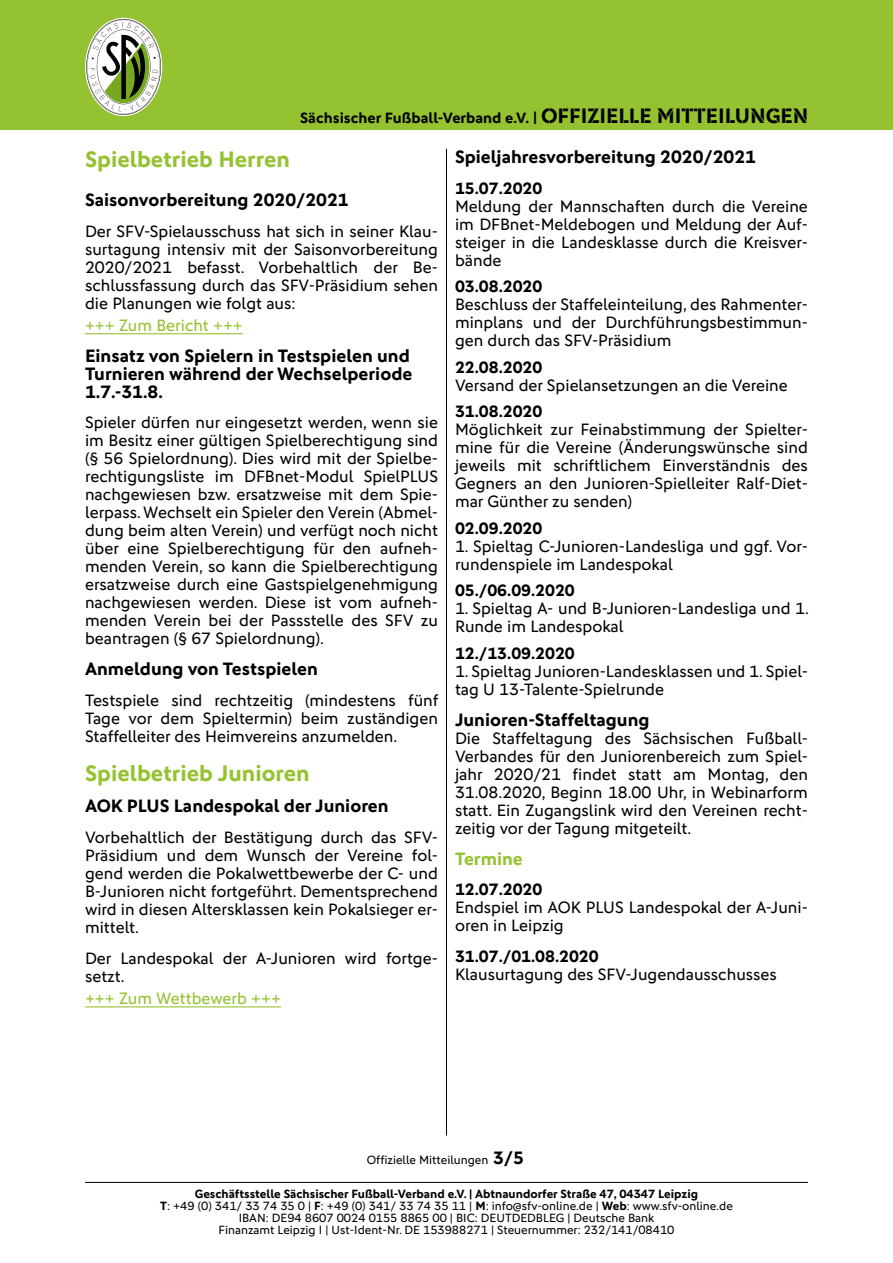
<style>
.page{position:relative;width:893px;height:1263px;background:#fff}
.page>*{position:absolute;margin:0;border:0;box-sizing:border-box;transform-origin:0 0}
.t1{font:700 22.5px "DFB Sans";color:#95c230}
.t2{font:700 18px/18px "DFB Sans";color:#000}
.t3{font:700 18px "DFB Sans";color:#95c230}
.t4{font:16.5px/18px "DFB Sans";color:#000;text-align:justify}
.t5{font:700 16.5px "DFB Sans";color:#000}
.t6{font:16.5px "DFB Sans";color:#95c230}
.t7{font:700 15px "DFB Sans";color:#000}
.t8{font:12px/12px "DFB Sans";color:#000;text-align:center}
.s1{font-family:"DFB Stencil";font-weight:400}
.s2{font-family:"DFB Stencil";font-weight:400;font-size:21px}
.s3{font-weight:700;font-size:18px}
.s4{font-weight:700}
</style>
<div class="page">
<div style="left:0;top:0;width:893px;height:130px;background:#95c230"></div>
<svg style="left:86px;top:19px;width:75px;height:96px"></svg>
<hr style="left:85px;top:1182px;width:723px;height:1px;background:#000">
<hr style="left:85px;top:333px;width:158px;height:1px;background:#95c230">
<hr style="left:85px;top:1006px;width:196px;height:1px;background:#95c230">
<hr style="left:446px;top:149px;width:1px;height:986px;background:#000">
<p class="t7" style="left:300px;top:109px;width:510px">Sächsischer Fußball-Verband e.V. <span class="s1">|</span> <span class="s2">OFFIZIELLE MITTEILUNGEN</span></p>
<h1 class="t1" style="left:85px;top:145px;width:206px">Spielbetrieb Herren</h1>
<p class="t2" style="left:85px;top:190px;width:265px">Saisonvorbereitung 2020/2021</p>
<p class="t4" style="left:85px;top:222px;width:354px">Der SFV-Spielausschuss hat sich in seiner Klau&shy;surtagung intensiv mit der Saisonvorbereitung 2020/2021 befasst. Vorbehaltlich der Be&shy;schlussfassung durch das SFV-Präsidium sehen die Planungen wie folgt aus:</p>
<p class="t6" style="left:85px;top:316px;width:159px">+++ Zum Bericht +++</p>
<p class="t2" style="left:85px;top:346px;width:329px">Einsatz von Spielern in Testspielen und<br>Turnieren während der Wechselperiode<br>1.7.-31.8.</p>
<p class="t4" style="left:85px;top:413px;width:354px">Spieler dürfen nur eingesetzt werden, wenn sie im Besitz einer gültigen Spielberechtigung sind (§ 56 Spielordnung). Dies wird mit der Spielbe&shy;rechtigungsliste im DFBnet-Modul SpielPLUS nachgewiesen bzw. ersatzweise mit dem Spie&shy;lerpass. Wechselt ein Spieler den Verein (Abmel&shy;dung beim alten Verein) und verfügt noch nicht über eine Spielberechtigung für den aufneh&shy;menden Verein, so kann die Spielberechtigung ersatzweise durch eine Gastspielgenehmigung nachgewiesen werden. Diese ist vom aufneh&shy;menden Verein bei der Passstelle des SFV zu beantragen (§ 67 Spielordnung).</p>
<p class="t2" style="left:85px;top:659px;width:234px">Anmeldung von Testspielen</p>
<p class="t4" style="left:85px;top:691px;width:355px">Testspiele sind rechtzeitig (mindestens fünf Tage vor dem Spieltermin) beim zuständigen Staffelleiter des Heimvereins anzumelden.</p>
<h1 class="t1" style="left:85px;top:760px;width:226px">Spielbetrieb Junioren</h1>
<p class="t2" style="left:85px;top:797px;width:305px">AOK PLUS Landespokal der Junioren</p>
<p class="t4" style="left:85px;top:828px;width:354px">Vorbehaltlich der Bestätigung durch das SFV-Präsidium und dem Wunsch der Vereine fol&shy;gend werden die Pokalwettbewerbe der C- und B-Junioren nicht fortgeführt. Dementsprechend wird in diesen Altersklassen kein Pokalsieger er&shy;mittelt.</p>
<p class="t4" style="left:85px;top:949px;width:354px">Der Landespokal der A-Junioren wird fortge&shy;setzt.</p>
<p class="t6" style="left:85px;top:989px;width:197px">+++ Zum Wettbewerb +++</p>
<p class="t2" style="left:455px;top:147px;width:302px">Spieljahresvorbereitung 2020/2021</p>
<p class="t5" style="left:455px;top:178px;width:89px">15.07.2020</p>
<p class="t4" style="left:455px;top:197px;width:354px">Meldung der Mannschaften durch die Vereine im DFBnet-Meldebogen und Meldung der Auf&shy;steiger in die Landesklasse durch die Kreisver&shy;bände</p>
<p class="t5" style="left:455px;top:277px;width:89px">03.08.2020</p>
<p class="t4" style="left:455px;top:295px;width:354px">Beschluss der Staffeleinteilung, des Rahmenter&shy;minplans und der Durchführungsbestimmun&shy;gen durch das SFV-Präsidium</p>
<p class="t5" style="left:455px;top:357px;width:89px">22.08.2020</p>
<p class="t4" style="left:455px;top:376px;width:334px">Versand der Spielansetzungen an die Vereine</p>
<p class="t5" style="left:455px;top:402px;width:89px">31.08.2020</p>
<p class="t4" style="left:455px;top:420px;width:354px">Möglichkeit zur Feinabstimmung der Spielter&shy;mine für die Vereine (Änderungswünsche sind jeweils mit schriftlichem Einverständnis des Gegners an den Junioren-Spielleiter Ralf-Diet&shy;mar Günther zu senden)</p>
<p class="t5" style="left:455px;top:518px;width:89px">02.09.2020</p>
<p class="t4" style="left:455px;top:537px;width:354px">1. Spieltag C-Junioren-Landesliga und ggf. Vor&shy;rundenspiele im Landespokal</p>
<p class="t5" style="left:455px;top:581px;width:121px">05./06.09.2020</p>
<p class="t4" style="left:455px;top:599px;width:355px">1. Spieltag A- und B-Junioren-Landesliga und 1.<br>Runde im Landespokal</p>
<p class="t5" style="left:455px;top:643px;width:121px">12./13.09.2020</p>
<p class="t4" style="left:455px;top:662px;width:354px">1. Spieltag Junioren-Landesklassen und 1. Spiel&shy;tag U 13-Talente-Spielrunde</p>
<p class="t2" style="left:455px;top:710px;width:196px">Junioren-Staffeltagung</p>
<p class="t4" style="left:455px;top:729px;width:354px">Die Staffeltagung des Sächsischen Fußball-Verbandes für den Juniorenbereich zum Spiel&shy;jahr 2020/21 findet statt am Montag, den 31.08.2020, Beginn 18.00 Uhr, in Webinarform statt. Ein Zugangslink wird den Vereinen recht&shy;zeitig vor der Tagung mitgeteilt.</p>
<p class="t3" style="left:455px;top:848px;width:69px">Termine</p>
<p class="t5" style="left:455px;top:880px;width:89px">12.07.2020</p>
<p class="t4" style="left:455px;top:898px;width:354px">Endspiel im AOK PLUS Landespokal der A-Juni&shy;oren in Leipzig</p>
<p class="t5" style="left:455px;top:946px;width:145px">31.07./01.08.2020</p>
<p class="t4" style="left:455px;top:965px;width:323px">Klausurtagung des SFV-Jugendausschusses</p>
<p class="t8" style="left:367px;top:1154px;width:159px">Offizielle Mitteilungen <span class="s3">3/5</span></p>
<p class="t8" style="left:160px;top:1188px;width:574px"><span class="s4">Geschäftsstelle Sächsischer Fußball-Verband e.V. | Abtnaundorfer Straße 47, 04347 Leipzig<br>T</span>: +49 (0) 341/ 33 74 35 0 | <span class="s4">F</span>: +49 (0) 341/ 33 74 35 11 | <span class="s4">M</span>: info@sfv-online.de | <span class="s4">Web</span>: www.sfv-online.de IBAN: DE94 8607 0024 0155 8865 00 | BIC: DEUTDEDBLEG | Deutsche Bank<br>Finanzamt Leipzig I | Ust-Ident-Nr. DE 153988271 | Steuernummer: 232/141/08410</p>
</div>
